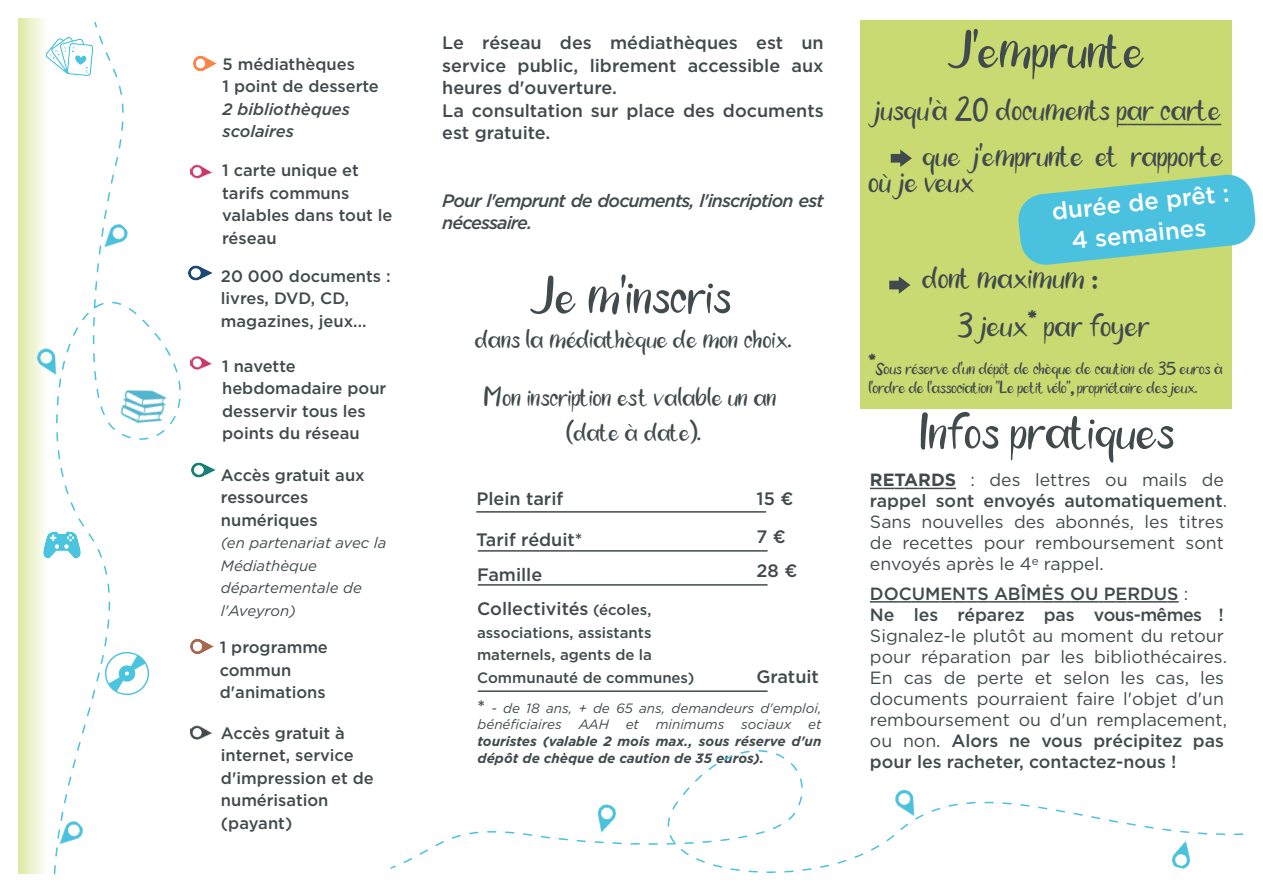
<style>
.page{position:relative;width:1263px;height:893px;background:#fff}
.page>*{position:absolute;margin:0;border:0;box-sizing:border-box;transform-origin:0 0}
.t1{font:76.5px "funtime";color:#414a4c}
.t2{font:75.3px "funtime";color:#414a4c}
.t3{font:48px "funtime";color:#414a4c}
.t4{font:46.5px/46.5px "funtime";color:#414a4c;text-align:right}
.t5{font:39px/58.5px "funtime";color:#414a4c}
.t6{font:25.5px/19.5px "funtime";letter-spacing:-.01em;color:#414a4c}
.t7{font:500 24px/31.5px "Gotham";color:#fff;text-align:center}
.t8{font:500 18px/22.5px "Gotham";letter-spacing:-.005em;color:#414a4c}
.t9{font:italic 500 18px/22.5px "Gotham";letter-spacing:-.05em;color:#414a4c}
.t10{font:17.7px/21px "Gotham";color:#414a4c}
.t11{font:500 17.7px/21px "Gotham";letter-spacing:-.005em;color:#414a4c}
.t12{font:500 16.5px/22.5px "Gotham";letter-spacing:-.005em;color:#414a4c}
.t13{font:italic 500 16.5px/22.5px "Gotham";letter-spacing:-.005em;color:#414a4c}
.t14{font:500 15px/22.5px "Gotham";color:#414a4c}
.t15{font:italic 15px/22.5px "Gotham";color:#414a4c}
.t16{font:italic 700 13.5px/16.5px "Gotham";color:#414a4c}
.t17{font:italic 13.5px/16.5px "Gotham";color:#414a4c}
.s1{font-size:15px}
.s2{font-weight:500;font-style:normal;font-size:18px}
.s3{font-size:39px}
.s4{font-weight:700}
.s5{font-weight:500}
.s6{font-weight:400}
</style>
<div class="page">
<div style="left:860px;top:20px;width:372px;height:389px;background:#c9da72"></div>
<svg style="left:1117px;top:124px;width:104px;height:1px"></svg>
<svg style="left:1018px;top:174px;width:238px;height:91px"></svg>
<svg style="left:18px;top:19px;width:198px;height:856px"></svg>
<img style="left:106px;top:652px;width:42px;height:43px">
<img style="left:113px;top:377px;width:59px;height:60px">
<img style="left:35px;top:518px;width:54px;height:54px">
<img style="left:43px;top:30px;width:53px;height:54px">
<img style="left:48px;top:814px;width:42px;height:42px">
<img style="left:30px;top:342px;width:40px;height:40px">
<img style="left:93px;top:217px;width:42px;height:42px">
<img style="left:193px;top:52px;width:24px;height:23px">
<img style="left:190px;top:159px;width:24px;height:23px">
<img style="left:190px;top:635px;width:24px;height:23px">
<img style="left:192px;top:458px;width:23px;height:24px">
<img style="left:189px;top:261px;width:23px;height:24px">
<img style="left:190px;top:719px;width:24px;height:24px">
<img style="left:190px;top:350px;width:24px;height:24px">
<svg style="left:390px;top:487px;width:854px;height:386px"></svg>
<img style="left:888px;top:783px;width:40px;height:41px">
<img style="left:587px;top:801px;width:37px;height:37px">
<img style="left:1163px;top:835px;width:36px;height:36px">
<svg style="left:890px;top:149px;width:22px;height:18px"></svg>
<svg style="left:889px;top:276px;width:22px;height:18px"></svg>
<p class="t12" style="left:222px;top:54px;width:158px">5 médiathèques<br>1 point de desserte</p>
<p class="t13" style="left:222px;top:99px;width:129px">2 bibliothèques scolaires</p>
<p class="t12" style="left:222px;top:160px;width:172px">1 carte unique et tarifs communs valables dans tout le réseau</p>
<p class="t12" style="left:221px;top:265px;width:171px">20 000 documents : livres, DVD, CD, magazines, jeux...</p>
<p class="t12" style="left:222px;top:355px;width:166px">1 navette hebdomadaire pour desservir tous les points du réseau</p>
<p class="t12" style="left:221px;top:464px;width:145px">Accès gratuit aux ressources numériques</p>
<p class="t15" style="left:221px;top:532px;width:167px">(en partenariat avec la<br>Médiathèque départementale de l'Aveyron)</p>
<p class="t12" style="left:220px;top:637px;width:110px">1 programme commun d'animations</p>
<p class="t12" style="left:221px;top:722px;width:154px">Accès gratuit à internet, service d'impression et de numérisation (payant)</p>
<p class="t8" style="left:442px;top:32px;width:383px">Le réseau des médiathèques est un service public, librement accessible aux heures d'ouverture.<br>La consultation sur place des documents est gratuite.</p>
<p class="t9" style="left:442px;top:190px;width:383px">Pour l'emprunt de documents, l'inscription est nécessaire.</p>
<h1 class="t1" style="left:529px;top:234px;width:204px">Je m'inscris</h1>
<h3 class="t5" style="left:476px;top:304px;width:317px">dans la médiathèquede mon choix.<br>Mon inscription est valable unan</h3>
<h3 class="t5" style="left:566px;top:397px;width:136px">(dateàdate).</h3>
<p class="t8" style="left:476px;top:488px;width:88px">Plein tarif</p>
<p class="t8" style="left:756px;top:488px;width:38px">15 €</p>
<p class="t8" style="left:476px;top:529px;width:108px">Tarif réduit*</p>
<p class="t8" style="left:756px;top:527px;width:31px">7 €</p>
<p class="t8" style="left:477px;top:564px;width:67px">Famille</p>
<p class="t8" style="left:756px;top:561px;width:42px">28 €</p>
<p class="t8" style="left:477px;top:599px;width:176px">Collectivités <span class="s1">(écoles,</span></p>
<p class="t14" style="left:477px;top:622px;width:219px">associations, assistants maternels, agents de la<br>Communauté de communes)</p>
<p class="t17" style="left:477px;top:701px;width:345px"><span class="s2">*</span> - de 18 ans, + de 65 ans, demandeurs d'emploi, bénéficiaires AAH et minimums sociaux et</p>
<p class="t16" style="left:477px;top:734px;width:345px">touristes (valable 2 mois max., sous réserve d'un dépôt de chèque de caution de 35 euros).</p>
<p class="t8" style="left:756px;top:667px;width:64px">Gratuit</p>
<h1 class="t1" style="left:947px;top:-12px;width:199px">J'emprunte</h1>
<h3 class="t4" style="left:874px;top:80px;width:350px">jusqu'à20documents par carte que j'emprunte et rapporte</h3>
<h3 class="t4" style="left:923px;top:128px;width:176px;line-height:96px;text-align:left;text-indent:-54px">où je veux<br>dont maximum :</h3>
<h3 class="t3" style="left:958px;top:287px;width:193px">3jeux*par foyer</h3>
<h3 class="t6" style="left:869px;top:355px;width:356px"><span class="s3">*</span>Sous réserve d'un dépôt de chèque de caution de 35 euros à l'ordredel'association "Lepetit vélo", propriétairedes jeux.</h3>
<h3 class="t7" style="left:1050px;top:197px;width:180px;rotate:-6deg">durée de prêt :<br>4 semaines</h3>
<h2 class="t2" style="left:920px;top:371px;width:256px">Infos pratiques</h2>
<p class="t10" style="left:870px;top:470px;width:359px"><span class="s4">RETARDS</span> : des lettres ou mails de <span class="s5">rappel sont envoyés automatiquement</span>.<br>Sans nouvelles des abonnés, les titres de recettes pour remboursement sont envoyés après le 4<sup>e</sup> rappel.</p>
<p class="t11" style="left:870px;top:584px;width:355px">DOCUMENTS ABÎMĖS OU PERDUS <span class="s6">:<br></span>Ne les réparez pas vous-mêmes !</p>
<p class="t10" style="left:870px;top:626px;width:359px">Signalez-le plutôt au moment du retour pour réparation par les bibliothécaires.<br>En cas de perte et selon les cas, les documents pourraient faire l'objet d'un remboursement ou d'un remplacement, ou non. <span class="s5">Alors ne vous précipitez pas pour les racheter, contactez-nous !</span></p>
</div>
